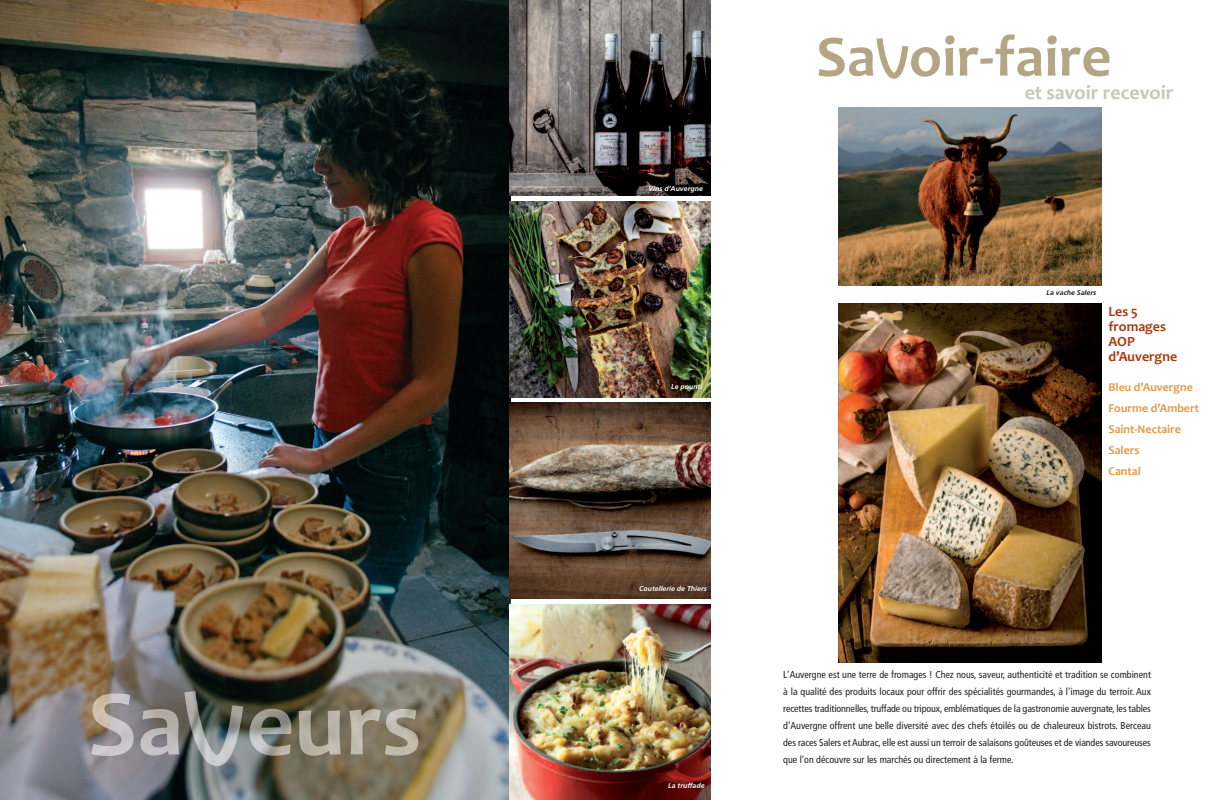
<style>
.page{position:relative;width:1219px;height:800px;background:#fff}
.page>*{position:absolute;margin:0;border:0;box-sizing:border-box;transform-origin:0 0}
.t1{font:700 20px "Candara";color:#c4c9b6}
.t2{font:700 14px/15px "Candara";color:#a93b10}
.t3{font:700 12px/21px "Candara";color:#e39b49}
.t4{font:condensed 10px/17px "Frutiger";color:#231f20;text-align:justify}
.t5{font:italic 700 7px "Frutiger";color:#fff}
.t6{font:italic 700 7px "Frutiger";letter-spacing:-.305em;color:#fff}
.t7{font:italic 700 7px "Frutiger";color:#231f20}
</style>
<div class="page">
<img style="left:0;top:0;width:510px;height:799px">
<svg style="left:818px;top:34px;width:291px;height:45px"></svg>
<img style="left:91px;top:693px;width:89px;height:62px">
<img style="left:249px;top:708px;width:169px;height:47px">
<img style="left:184px;top:691px;width:59px;height:75px">
<img style="left:838px;top:107px;width:263px;height:179px">
<img style="left:838px;top:303px;width:263px;height:359px">
<img style="left:510px;top:604px;width:201px;height:195px">
<img style="left:510px;top:0;width:201px;height:196px">
<img style="left:510px;top:201px;width:201px;height:196px">
<img style="left:510px;top:403px;width:201px;height:195px">
<p class="t5" style="left:649px;top:185px;width:56px">Vins d’Auvergne</p>
<p class="t5" style="left:671px;top:383px;width:33px">Le pounti</p>
<p class="t6" style="left:639px;top:585px;width:69px">C o u t e l lde rei eMdoenTt ahgi enres</p>
<p class="t5" style="left:668px;top:782px;width:38px">La truffade</p>
<h1 class="t1" style="left:1025px;top:80px;width:150px">et savoir recevoir</h1>
<p class="t7" style="left:1046px;top:290px;width:51px">La vache Salers</p>
<h2 class="t2" style="left:1108px;top:303px;width:70px">Les 5 fromages<br>AOP d’Auvergne</h2>
<p class="t3" style="left:1108px;top:376px;width:92px">Bleu d’Auvergne<br>Fourme d’Ambert<br>Saint-Nectaire<br>Salers<br>Cantal</p>
<p class="t4" style="left:783px;top:666px;width:369px">L’Auvergne est une terre de fromages ! Chez nous, saveur, authenticité et tradition se combinent à la qualité des produits locaux pour offrir des spécialités gourmandes, à l'image du terroir. Aux recettes traditionnelles, truffade ou tripoux, emblématiques de la gastronomie auvergnate, les tables d’Auvergne offrent une belle diversité avec des chefs étoilés ou de chaleureux bistrots. Berceau des races Salers etAubrac, elle est aussi un terroir de salaisons goûteuses et de viandes savoureuses que l'on découvre sur les marchés ou directement à la ferme.</p>
</div>
